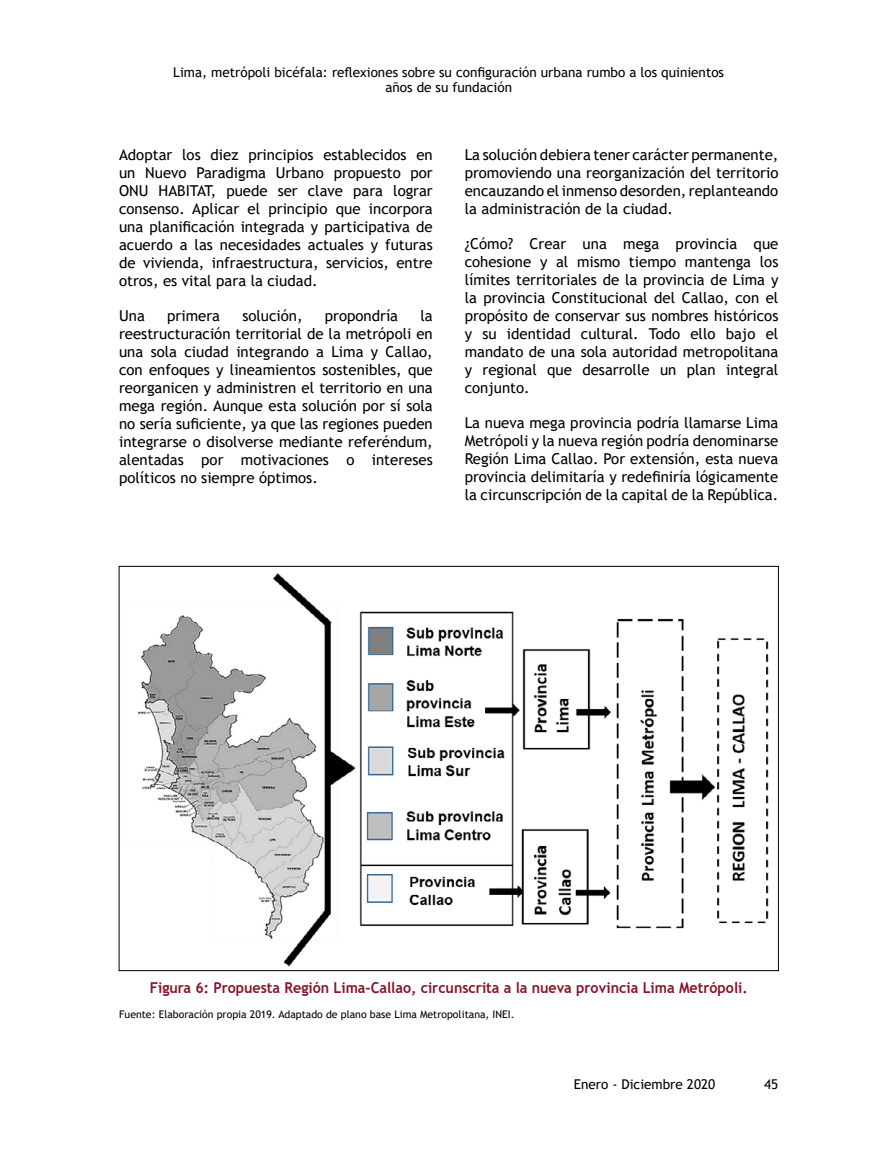
<style>
.page{position:relative;width:872px;height:1149px;background:#fff}
.page>*{position:absolute;margin:0;border:0;box-sizing:border-box;transform-origin:0 0}
.t1{font:15px/18px "Trebuchet MS";color:#000;text-align:justify}
.t2{font:700 15px "Trebuchet MS";color:#88142a;scale:.95 1}
.t3{font:13.5px/15px "Trebuchet MS";color:#000;text-align:center}
.t4{font:10.5px "Trebuchet MS";color:#000}
</style>
<div class="page">
<img style="left:137px;top:573px;width:632px;height:394px">
<p class="t3" style="left:173px;top:64px;width:552px">Lima, metrópoli bicéfala: reflexiones sobre su configuración urbana rumbo a los quinientos años de su fundación</p>
<p class="t1" style="left:119px;top:145px;width:315px">Adoptar los diez principios establecidos en un Nuevo Paradigma Urbano propuesto por ONU HABITAT, puede ser clave para lograr consenso. Aplicar el principio que incorpora una planificación integrada y participativa de acuerdo a las necesidades actuales y futuras de vivienda, infraestructura, servicios, entre otros, es vital para la ciudad.</p>
<p class="t1" style="left:119px;top:306px;width:27px">Una</p>
<p class="t1" style="left:167px;top:306px;width:54px">primera</p>
<p class="t1" style="left:242px;top:306px;width:62px">solución,</p>
<p class="t1" style="left:325px;top:306px;width:75px">propondría</p>
<p class="t1" style="left:119px;top:306px;width:315px;text-indent:301px">la reestructuración territorial de la metrópoli en una sola ciudad integrando a Lima y Callao, con enfoques y lineamientos sostenibles, que reorganicen y administren el territorio en una mega región. Aunque esta solución por sí sola no sería suficiente, ya que las regiones pueden integrarse o disolverse mediante referéndum, alentadas por motivaciones o intereses políticos no siempre óptimos.</p>
<p class="t1" style="left:465px;top:145px;width:315px">La solución debiera tener carácter permanente, promoviendo una reorganización del territorio encauzando el inmenso desorden, replanteando la administración de la ciudad.</p>
<p class="t1" style="left:465px;top:234px;width:315px">¿Cómo? Crear una mega provincia que cohesione y al mismo tiempo mantenga los límites territoriales de la provincia de Lima y la provincia Constitucional del Callao, con el propósito de conservar sus nombres históricos y su identidad cultural. Todo ello bajo el mandato de una sola autoridad metropolitana y regional que desarrolle un plan integral conjunto.</p>
<p class="t1" style="left:465px;top:413px;width:315px">La nueva mega provincia podría llamarse Lima Metrópoli y la nueva región podría denominarse Región Lima Callao. Por extensión, esta nueva provincia delimitaría y redefiniría lógicamente la circunscripción de la capital de la República.</p>
<p class="t2" style="left:150px;top:978px;width:631px">Figura 6: Propuesta Región Lima-Callao, circunscrita a la nueva provincia Lima Metrópoli.</p>
<p class="t4" style="left:119px;top:1007px;width:397px">Fuente: Elaboración propia 2019. Adaptado de plano base Lima Metropolitana, INEI.</p>
<p class="t3" style="left:574px;top:1076px;width:143px">Enero - Diciembre 2020</p>
<p class="t3" style="left:764px;top:1076px;width:16px">45</p>
</div>
